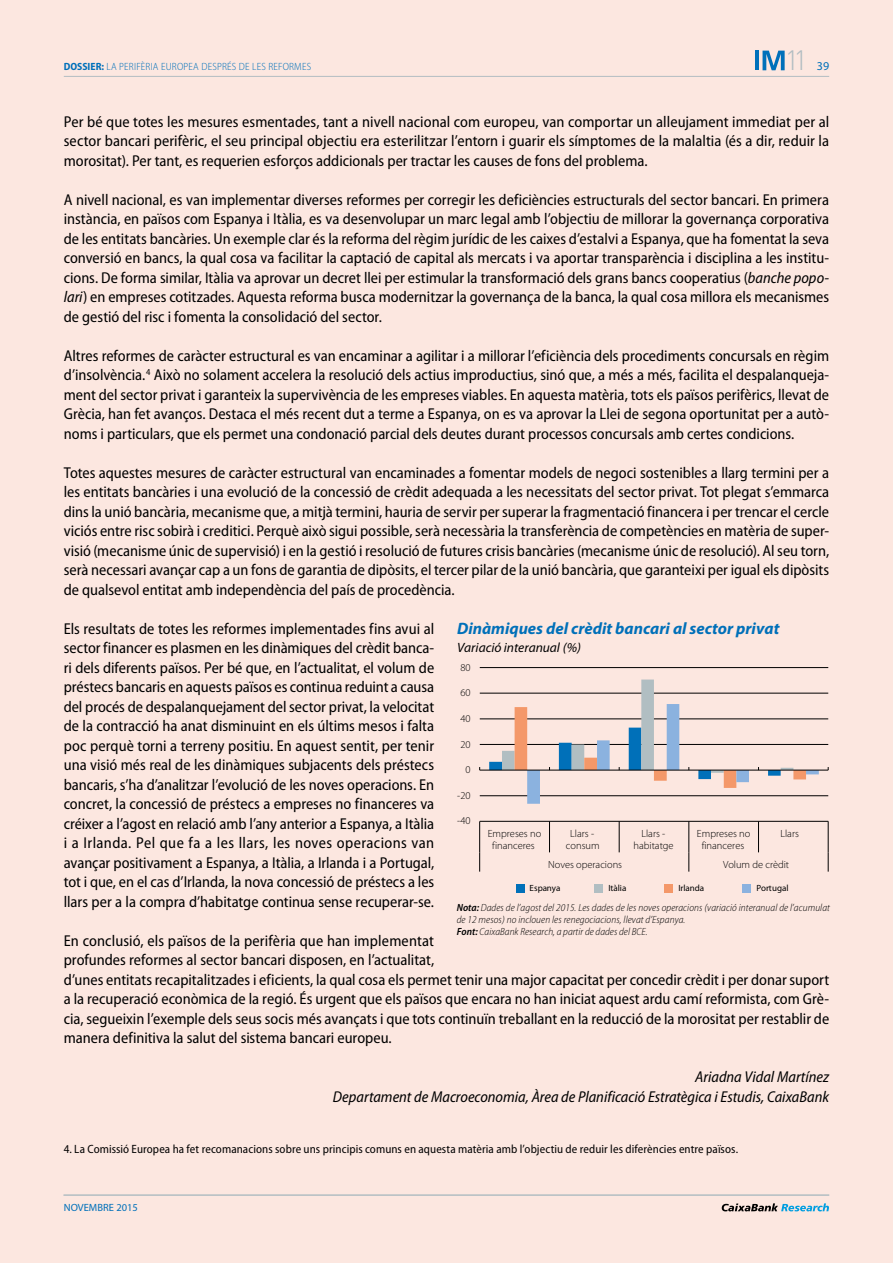
<style>
.page{position:relative;width:893px;height:1263px;background:#fce7e0}
.page>*{position:absolute;margin:0;border:0;box-sizing:border-box;transform-origin:0 0}
.t1{font:300 27.6px "DIN Pro";color:#b2bdc2}
.t2{font:italic 700 16.5px "Myriad Pro";color:#0070b9}
.t3{font:semi-condensed 15.75px/19.5px "Myriad Pro";color:#000;text-align:justify}
.t4{font:italic semi-condensed 15.75px/19.5px "Myriad Pro";color:#000;text-align:right}
.t5{font:italic 13.5px "Myriad Pro";color:#000}
.t6{font:semi-condensed 12px "Myriad Pro";letter-spacing:.005em;color:#000}
.t7{font:12px "Myriad Pro";color:#0070ba}
.t8{font:italic 300 semi-condensed 10.5px/11.7px "Myriad Pro";letter-spacing:.01em;color:#000}
.t9{font:300 10.5px/11.9px "Myriad Pro";color:#000;text-align:center}
.t10{font:300 semi-condensed 10.5px "Myriad Pro";letter-spacing:.02em;color:#0070ba}
.t11{font:10.5px "Myriad Pro";color:#0070ba}
.t12{font:9px "Myriad Pro";color:#000}
.s1{font-weight:700}
.s2{font-style:italic}
.s3{font-weight:600}
</style>
<div class="page">
<hr style="left:64px;top:76px;width:765px;height:1px;background:#b2bdc2">
<hr style="left:63px;top:1195px;width:766px;height:1px;background:#b2bdc2">
<svg style="left:722px;top:1203px;width:107px;height:8px"></svg>
<svg style="left:762px;top:51px;width:23px;height:19px"></svg>
<hr style="left:755px;top:51px;width:4px;height:19px;background:#0070ba">
<hr style="left:480px;top:821px;width:348px;height:1px;background:#000">
<hr style="left:480px;top:795px;width:348px;height:1px;background:#000">
<hr style="left:480px;top:744px;width:348px;height:1px;background:#000">
<hr style="left:480px;top:719px;width:348px;height:1px;background:#000">
<hr style="left:480px;top:693px;width:348px;height:1px;background:#000">
<hr style="left:480px;top:667px;width:348px;height:1px;background:#000">
<hr style="left:480px;top:770px;width:348px;height:1px;background:#000">
<hr style="left:479px;top:821px;width:1px;height:31px;background:#000">
<hr style="left:549px;top:821px;width:1px;height:31px;background:#000">
<hr style="left:619px;top:821px;width:1px;height:31px;background:#000">
<hr style="left:688px;top:821px;width:1px;height:31px;background:#000">
<svg style="left:489px;top:679px;width:330px;height:125px;background:#ded2d1"></svg>
<hr style="left:758px;top:821px;width:1px;height:31px;background:#000">
<hr style="left:828px;top:821px;width:1px;height:31px;background:#000">
<svg style="left:479px;top:852px;width:1px;height:20px"></svg>
<svg style="left:688px;top:852px;width:1px;height:20px"></svg>
<svg style="left:828px;top:852px;width:1px;height:20px"></svg>
<div style="left:516px;top:884px;width:8px;height:8px;background:#0070b9"></div>
<div style="left:595px;top:884px;width:8px;height:9px;background:#b1bec2"></div>
<div style="left:664px;top:884px;width:9px;height:9px;background:#f49869"></div>
<div style="left:743px;top:884px;width:8px;height:8px;background:#8bb2df"></div>
<p class="t10" style="left:64px;top:61px;width:249px"><span class="s1">DOSSIER:</span> LA PERIFÈRIA EUROPEA DESPRÉS DE LES REFORMES</p>
<h1 class="t1" style="left:785px;top:42px;width:24px">11</h1>
<p class="t7" style="left:817px;top:60px;width:14px">39</p>
<p class="t3" style="left:64px;top:112px;width:767px">Per bé que totes les mesures esmentades, tant a nivell nacional com europeu, van comportar un alleujament immediat per al sector bancari perifèric, el seu principal objectiu era esterilitzar l’entorn i guarir els símptomes de la malaltia (és a dir, reduir la morositat). Per tant, es requerien esforços addicionals per tractar les causes de fons del problema.</p>
<p class="t3" style="left:64px;top:190px;width:767px">A nivell nacional, es van implementar diverses reformes per corregir les deficiències estructurals del sector bancari. En primera instància, en països com Espanya i Itàlia, es va desenvolupar un marc legal amb l’objectiu de millorar la governança corporativa de les entitats bancàries. Un exemple clar és la reforma del règim jurídic de les caixes d’estalvi a Espanya, que ha fomentat la seva conversió en bancs, la qual cosa va facilitar la captació de capital als mercats i va aportar transparència i disciplina a les institu&shy;cions. De forma similar, Itàlia va aprovar un decret llei per estimular la transformació dels grans bancs cooperatius (<span class="s2">banche popo&shy;lari</span>) en empreses cotitzades. Aquesta reforma busca modernitzar la governança de la banca, la qual cosa millora els mecanismes de gestió del risc i fomenta la consolidació del sector.</p>
<p class="t3" style="left:64px;top:346px;width:767px">Altres reformes de caràcter estructural es van encaminar a agilitar i a millorar l’eficiència dels procediments concursals en règim d’insolvència.<sup>4</sup> Això no solament accelera la resolució dels actius improductius, sinó que, a més a més, facilita el despalanqueja&shy;ment del sector privat i garanteix la supervivència de les empreses viables. En aquesta matèria, tots els països perifèrics, llevat de Grècia, han fet avanços. Destaca el més recent dut a terme a Espanya, on es va aprovar la Llei de segona oportunitat per a autò&shy;noms i particulars, que els permet una condonació parcial dels deutes durant processos concursals amb certes condicions.</p>
<p class="t3" style="left:64px;top:463px;width:767px">Totes aquestes mesures de caràcter estructural van encaminades a fomentar models de negoci sostenibles a llarg termini per a les entitats bancàries i una evolució de la concessió de crèdit adequada a les necessitats del sector privat. Tot plegat s’emmarca dins la unió bancària, mecanisme que, a mitjà termini, hauria de servir per superar la fragmentació financera i per trencar el cercle viciós entre risc sobirà i creditici. Perquè això sigui possible, serà necessària la transferència de competències en matèria de super&shy;visió (mecanisme únic de supervisió) i en la gestió i resolució de futures crisis bancàries (mecanisme únic de resolució). Al seu torn, serà necessari avançar cap a un fons de garantia de dipòsits, el tercer pilar de la unió bancària, que garanteixi per igual els dipòsits de qualsevol entitat amb independència del país de procedència.</p>
<p class="t3" style="left:64px;top:619px;width:372px">Els resultats de totes les reformes implementades fins avui al sector financer es plasmen en les dinàmiques del crèdit banca&shy;ri dels diferents països. Per bé que, en l’actualitat, el volum de préstecs bancaris en aquests països es continua reduint a causa del procés de despalanquejament del sector privat, la velocitat de la contracció ha anat disminuint en els últims mesos i falta poc perquè torni a terreny positiu. En aquest sentit, per tenir una visió més real de les dinàmiques subjacents dels préstecs bancaris, s’ha d’analitzar l’evolució de les noves operacions. En concret, la concessió de préstecs a empreses no financeres va créixer a l’agost en relació amb l’any anterior a Espanya, a Itàlia i a Irlanda. Pel que fa a les llars, les noves operacions van avançar positivament a Espanya, a Itàlia, a Irlanda i a Portugal, tot i que, en el cas d’Irlanda, la nova concessió de préstecs a les llars per a la compra d’habitatge continua sense recuperar-se.</p>
<p class="t3" style="left:64px;top:931px;width:767px;text-align:left">En conclusió, els països de la perifèria que han implementat<br>profundes reformes al sector bancari disposen, en l’actualitat,<br>d’unes entitats recapitalitzades i eficients, la qual cosa els permet tenir una major capacitat per concedir crèdit i per donar suport a la recuperació econòmica de la regió. És urgent que els països que encara no han iniciat aquest ardu camí reformista, com Grè&shy;cia, segueixin l’exemple dels seus socis més avançats i que tots continuïn treballant en la reducció de la morositat per restablir de manera definitiva la salut del sistema bancari europeu.</p>
<p class="t4" style="left:333px;top:1067px;width:498px">Ariadna Vidal Martínez<br>Departament de Macroeconomia, Àrea de Planificació Estratègica i Estudis, CaixaBank</p>
<p class="t2" style="left:457px;top:619px;width:324px">Dinàmiques del crèdit bancari al sector privat</p>
<p class="t5" style="left:457px;top:640px;width:125px">Variació interanual (%)</p>
<p class="t9" style="left:460px;top:661px;width:12px">80</p>
<p class="t9" style="left:460px;top:687px;width:12px">60</p>
<p class="t9" style="left:460px;top:713px;width:12px">40</p>
<p class="t9" style="left:460px;top:738px;width:12px">20</p>
<p class="t9" style="left:466px;top:764px;width:7px">0</p>
<p class="t9" style="left:457px;top:790px;width:15px">-20</p>
<p class="t9" style="left:457px;top:815px;width:15px">-40</p>
<p class="t9" style="left:488px;top:828px;width:55px">Empreses no financeres</p>
<p class="t9" style="left:566px;top:828px;width:35px">Llars - consum</p>
<p class="t9" style="left:634px;top:828px;width:42px">Llars - habitatge</p>
<p class="t9" style="left:697px;top:828px;width:55px">Empreses no financeres</p>
<p class="t9" style="left:780px;top:828px;width:20px">Llars</p>
<p class="t9" style="left:548px;top:859px;width:75px">Noves operacions</p>
<p class="t9" style="left:723px;top:859px;width:68px">Volum de crèdit</p>
<p class="t12" style="left:530px;top:883px;width:32px">Espanya</p>
<p class="t12" style="left:608px;top:883px;width:20px">Itàlia</p>
<p class="t12" style="left:678px;top:883px;width:27px">Irlanda</p>
<p class="t12" style="left:756px;top:883px;width:34px">Portugal</p>
<p class="t8" style="left:457px;top:902px;width:375px"><span class="s3">Nota:</span> Dades de l’agost del 2015. Les dades de les noves operacions (variació interanual de l’acumulat de 12 mesos) no inclouen les renegociacions, llevat d’Espanya.<br><span class="s3">Font:</span> CaixaBank Research, a partir de dades del BCE.</p>
<p class="t6" style="left:64px;top:1142px;width:676px">4. La Comissió Europea ha fet recomanacions sobre uns principis comuns en aquesta matèria amb l’objectiu de reduir les diferències entre països.</p>
<p class="t11" style="left:64px;top:1202px;width:76px">NOVEMBRE 2015</p>
</div>
